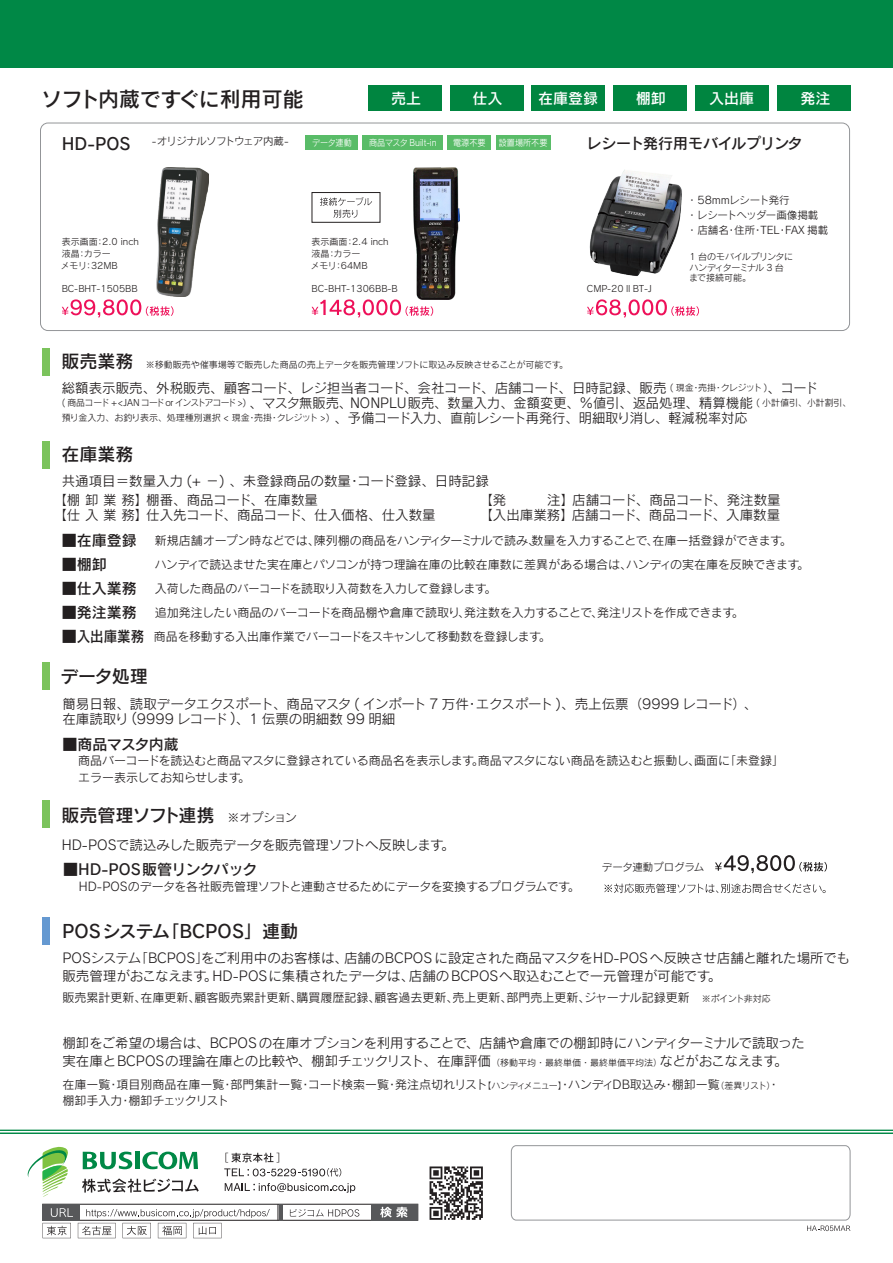
<style>
.page{position:relative;width:893px;height:1263px;background:#fff}
.page>*{position:absolute;margin:0;border:0;box-sizing:border-box;transform-origin:0 0}
.t1{font:21px "Rodin Pro DB";letter-spacing:-.015em;color:#231f20}
.t2{font:18px "Rodin Pro DB";color:#231f20}
.t3{font:18px "Rodin Pro DB";letter-spacing:-.02em;color:#231f20}
.t4{font:16.5px "Rodin Pro DB";color:#231f20}
.t5{font:15px "Rodin Pro DB";letter-spacing:-.02em;color:#231f20}
.t6{font:15px "Rodin Pro DB";color:#231f20}
.t7{font:15px "Rodin Pro DB";color:#fff}
.t8{font:13.5px/15px "Rodin Pro M";color:#231f20}
.t9{font:12px/16.5px "Rodin Pro M";color:#231f20}
.t10{font:12px "Rodin Pro M";letter-spacing:-.02em;color:#231f20}
.t11{font:12px "Rodin Pro M";letter-spacing:-.025em;color:#231f20}
.t12{font:10.5px/15px "Rodin Pro M";color:#231f20}
.t13{font:10.5px "Rodin Pro M";letter-spacing:-.06em;color:#231f20}
.t14{font:10.5px "Rodin Pro M";letter-spacing:-.01em;color:#231f20}
.t15{font:9px/12px "Rodin Pro M";color:#231f20}
.t16{font:9px/10.5px "Rodin Pro M";letter-spacing:-.05em;color:#231f20}
.t17{font:9px "Rodin Pro M";color:#fff;scale:.9 1}
.s1{font-size:9px}
.s2{font-size:13.5px}
.s3{font-family:"Rodin Pro DB";font-size:15px}
.s4{font-family:"Rodin Pro M";font-size:12px}
</style>
<div class="page">
<hr style="left:0;top:1133px;width:893px;height:1px;background:#008846">
<hr style="left:0;top:1130px;width:893px;height:1px;background:#008846">
<svg style="left:511px;top:1145px;width:340px;height:86px"></svg>
<div style="left:43px;top:1204px;width:375px;height:16px;border:1px solid #231f20"></div>
<div style="left:43px;top:1204px;width:37px;height:16px;background:#57585a"></div>
<div style="left:371px;top:1204px;width:47px;height:16px;background:#57585a"></div>
<svg style="left:380px;top:1207px;width:28px;height:10px"></svg>
<svg style="left:278px;top:1204px;width:1px;height:16px"></svg>
<hr style="left:280px;top:1204px;width:3px;height:16px;background:#57585a">
<svg style="left:290px;top:1209px;width:69px;height:8px"></svg>
<svg style="left:430px;top:1166px;width:53px;height:54px"></svg>
<svg style="left:43px;top:1208px;width:227px;height:30px"></svg>
<div style="left:0;top:0;width:893px;height:68px;background:#008846"></div>
<svg style="left:83px;top:1151px;width:49px;height:18px"></svg>
<div style="left:135px;top:1152px;width:5px;height:17px;background:#008846"></div>
<svg style="left:142px;top:1151px;width:56px;height:18px"></svg>
<svg style="left:28px;top:1147px;width:40px;height:50px"></svg>
<svg style="left:82px;top:1178px;width:117px;height:14px"></svg>
<svg style="left:225px;top:1153px;width:54px;height:9px"></svg>
<svg style="left:224px;top:1168px;width:117px;height:8px"></svg>
<svg style="left:225px;top:1183px;width:130px;height:10px"></svg>
<div style="left:532px;top:86px;width:73px;height:25px;background:#008540"></div>
<div style="left:613px;top:86px;width:74px;height:25px;background:#008540"></div>
<div style="left:450px;top:86px;width:73px;height:25px;background:#008540"></div>
<div style="left:777px;top:86px;width:74px;height:25px;background:#008540"></div>
<div style="left:695px;top:86px;width:74px;height:25px;background:#008540"></div>
<div style="left:368px;top:86px;width:74px;height:25px;background:#008540"></div>
<svg style="left:604px;top:884px;width:222px;height:9px"></svg>
<div style="left:42px;top:348px;width:8px;height:27px;background:#7bc35c"></div>
<div style="left:42px;top:441px;width:8px;height:27px;background:#7bc35c"></div>
<div style="left:42px;top:662px;width:8px;height:27px;background:#7bc35c"></div>
<div style="left:42px;top:801px;width:8px;height:27px;background:#7bc35c"></div>
<div style="left:42px;top:917px;width:8px;height:27px;background:#6599d1"></div>
<div style="left:305px;top:135px;width:53px;height:15px;background:#59bc68"></div>
<div style="left:447px;top:135px;width:44px;height:15px;background:#59bc68"></div>
<div style="left:496px;top:135px;width:54px;height:15px;background:#59bc68"></div>
<div style="left:363px;top:135px;width:80px;height:15px;background:#59bc68"></div>
<div style="left:312px;top:192px;width:68px;height:31px;border:1px solid #231f20"></div>
<svg style="left:320px;top:197px;width:52px;height:21px"></svg>
<img style="left:589px;top:169px;width:93px;height:107px">
<img style="left:156px;top:167px;width:53px;height:129px">
<svg style="left:62px;top:299px;width:111px;height:19px"></svg>
<svg style="left:312px;top:299px;width:121px;height:19px"></svg>
<svg style="left:587px;top:299px;width:112px;height:19px"></svg>
<div style="left:40px;top:123px;width:810px;height:208px;border:1px solid #939598;border-radius:8px"></div>
<img style="left:413px;top:167px;width:47px;height:132px">
<svg style="left:715px;top:855px;width:112px;height:18px"></svg>
<h1 class="t1" style="left:41px;top:85px;width:264px">ソフト内蔵ですぐに利用可能</h1>
<p class="t7" style="left:391px;top:89px;width:31px">売上</p>
<p class="t7" style="left:472px;top:89px;width:31px">仕入</p>
<p class="t7" style="left:538px;top:89px;width:61px">在庫登録</p>
<p class="t7" style="left:636px;top:89px;width:31px">棚卸</p>
<p class="t7" style="left:709px;top:89px;width:46px">入出庫</p>
<p class="t7" style="left:800px;top:89px;width:31px">発注</p>
<p class="t4" style="left:62px;top:133px;width:71px">HD-POS</p>
<p class="t17" style="left:312px;top:137px;width:46px">データ連動</p>
<p class="t17" style="left:453px;top:137px;width:38px">電源不要</p>
<p class="t17" style="left:499px;top:137px;width:55px">設置場所不要</p>
<p class="t5" style="left:586px;top:133px;width:217px">レシート発行用モバイルプリンタ</p>
<p class="t13" style="left:152px;top:134px;width:138px">-オリジナルソフトウェア内蔵-</p>
<p class="t17" style="left:369px;top:137px;width:77px">商品マスタ Built-in</p>
<p class="t15" style="left:61px;top:235px;width:80px">表示画面：2.0 inch液晶：カラー<br>メモリ：32MB</p>
<p class="t15" style="left:310px;top:235px;width:80px">表示画面：2.4 inch液晶：カラー<br>メモリ：64MB</p>
<p class="t15" style="left:62px;top:282px;width:77px">BC-BHT-1505BB</p>
<p class="t15" style="left:312px;top:282px;width:88px">BC-BHT-1306BB-B</p>
<p class="t15" style="left:587px;top:282px;width:66px">CMP-20ⅡBT-J</p>
<h2 class="t2" style="left:61px;top:349px;width:73px">販売業務</h2>
<p class="t15" style="left:146px;top:359px;width:424px">※移動販売や催事場等で販売した商品の売上データを販売管理ソフトに取込み反映させることが可能です。</p>
<p class="t12" style="left:687px;top:192px;width:143px">・58ｍｍレシート発行<br>・レシートヘッダー画像掲載・店舗名･住所･TEL･FAX 掲載</p>
<p class="t16" style="left:689px;top:251px;width:105px">1 台のモバイルプリンタにハンディターミナル 3 台まで接続可能。</p>
<p class="t8" style="left:62px;top:380px;width:791px">総額表示販売、外税販売、顧客コード、レジ担当者コード、会社コード、店舗コード、日時記録、販売 <span class="s1">( 現金･売掛･クレジット )</span>、コード<br><span class="s1">( 商品コード +&lt;JANコードorインストアコード&gt;)</span> 、マスタ無販売、NONPLU販売、数量入力、金額変更、％値引、返品処理、精算機能 <span class="s1">( 小計値引、小計割引、</span></p>
<p class="t15" style="left:62px;top:412px;width:687px">預り金入力、お釣り表示、処理種別選択 &lt; 現金･売掛･クレジット &gt;) <span class="s2">、予備コード入力、直前レシート再発行、明細取り消し、軽減税率対応</span></p>
<h2 class="t2" style="left:61px;top:443px;width:73px">在庫業務</h2>
<p class="t8" style="left:62px;top:473px;width:429px">共通項目＝数量入力 (+ －) 、未登録商品の数量･コード登録、日時記録</p>
<p class="t8" style="left:53px;top:491px;width:384px">【棚 卸 業 務】棚番、商品コード、在庫数量<br>【仕 入 業 務】仕入先コード、商品コード、仕入価格、仕入数量</p>
<p class="t8" style="left:479px;top:491px;width:303px">【発　 　注】店舗コード、商品コード、発注数量【入出庫業務】店舗コード、商品コード、入庫数量</p>
<p class="t10" style="left:62px;top:533px;width:732px"><span class="s3">■在庫登録</span> 新規店舗オープン時などでは、陳列棚の商品をハンディターミナルで読み、数量を入力することで、在庫一括登録ができます。</p>
<p class="t5" style="left:62px;top:554px;width:46px">■棚卸</p>
<p class="t9" style="left:155px;top:556px;width:656px">ハンディで読込ませた実在庫とパソコンが持つ理論在庫の比較、在庫数に差異がある場合は、ハンディの実在庫を反映できます。</p>
<p class="t10" style="left:62px;top:605px;width:684px"><span class="s3">■発注業務</span> 追加発注したい商品のバーコードを商品棚や倉庫で読取り、発注数を入力することで、発注リストを作成できます。</p>
<p class="t11" style="left:62px;top:629px;width:490px"><span class="s3">■入出庫業務</span> 商品を移動する入出庫作業でバーコードをスキャンして移動数を登録します。</p>
<p class="t11" style="left:62px;top:581px;width:436px"><span class="s3">■仕入業務</span> 入荷した商品のバーコードを読取り入荷数を入力して登録します。</p>
<h2 class="t2" style="left:61px;top:664px;width:89px">データ処理</h2>
<p class="t8" style="left:62px;top:695px;width:696px">簡易日報、読取データエクスポート、商品マスタ ( インポート 7 万件･エクスポート )、売上伝票（9999 レコード）、在庫読取り (9999 レコード )、1 伝票の明細数 99 明細</p>
<p class="t5" style="left:62px;top:734px;width:118px">■商品マスタ内蔵</p>
<p class="t9" style="left:78px;top:752px;width:708px">商品バーコードを読込むと商品マスタに登録されている商品名を表示します。商品マスタにない商品を読込むと振動し、画面に「未登録」エラー表示してお知らせします。</p>
<h2 class="t3" style="left:61px;top:803px;width:237px">販売管理ソフト連携 <span class="s4">※オプション</span></h2>
<p class="t8" style="left:62px;top:837px;width:394px">HD-POSで読込みした販売データを販売管理ソフトへ反映します。</p>
<p class="t6" style="left:63px;top:859px;width:196px">■HD-POS販管リンクパック</p>
<p class="t9" style="left:79px;top:878px;width:502px">HD-POSのデータを各社販売管理ソフトと連動させるためにデータを変換するプログラムです。</p>
<h2 class="t2" style="left:62px;top:919px;width:238px">POSシステム「BCPOS」連動</h2>
<p class="t14" style="left:602px;top:860px;width:104px">データ連動プログラム</p>
<p class="t8" style="left:62px;top:948px;width:789px;line-height:18px">POSシステム「BCPOS」をご利用中のお客様は、店舗のBCPOS に設定された商品マスタをHD-POSへ反映させ店舗と離れた場所でも販売管理がおこなえます。HD-POSに集積されたデータは、店舗のBCPOSへ取込むことで一元管理が可能です。</p>
<p class="t9" style="left:62px;top:989px;width:710px">販売累計更新、在庫更新、顧客販売累計更新、購買履歴記録、顧客過去更新、売上更新、部門売上更新、ジャーナル記録更新　<span class="s1">※ポイント非対応</span></p>
<p class="t8" style="left:62px;top:1033px;width:744px;line-height:18px">棚卸をご希望の場合は、BCPOSの在庫オプションを利用することで、店舗や倉庫での棚卸時にハンディターミナルで読取った実在庫とBCPOSの理論在庫との比較や、棚卸チェックリスト、在庫評価<span class="s1">（移動平均・最終単価・最終単価平均法）</span>などがおこなえます。</p>
<p class="t9" style="left:62px;top:1076px;width:719px">在庫一覧・項目別商品在庫一覧・部門集計一覧・コード検索一覧・発注点切れリスト<span class="s1">【ハンディメニュー】</span>・ハンディDB取込み・棚卸一覧<span class="s1">（差異リスト）</span>・棚卸手入力・棚卸チェックリスト</p>
</div>
